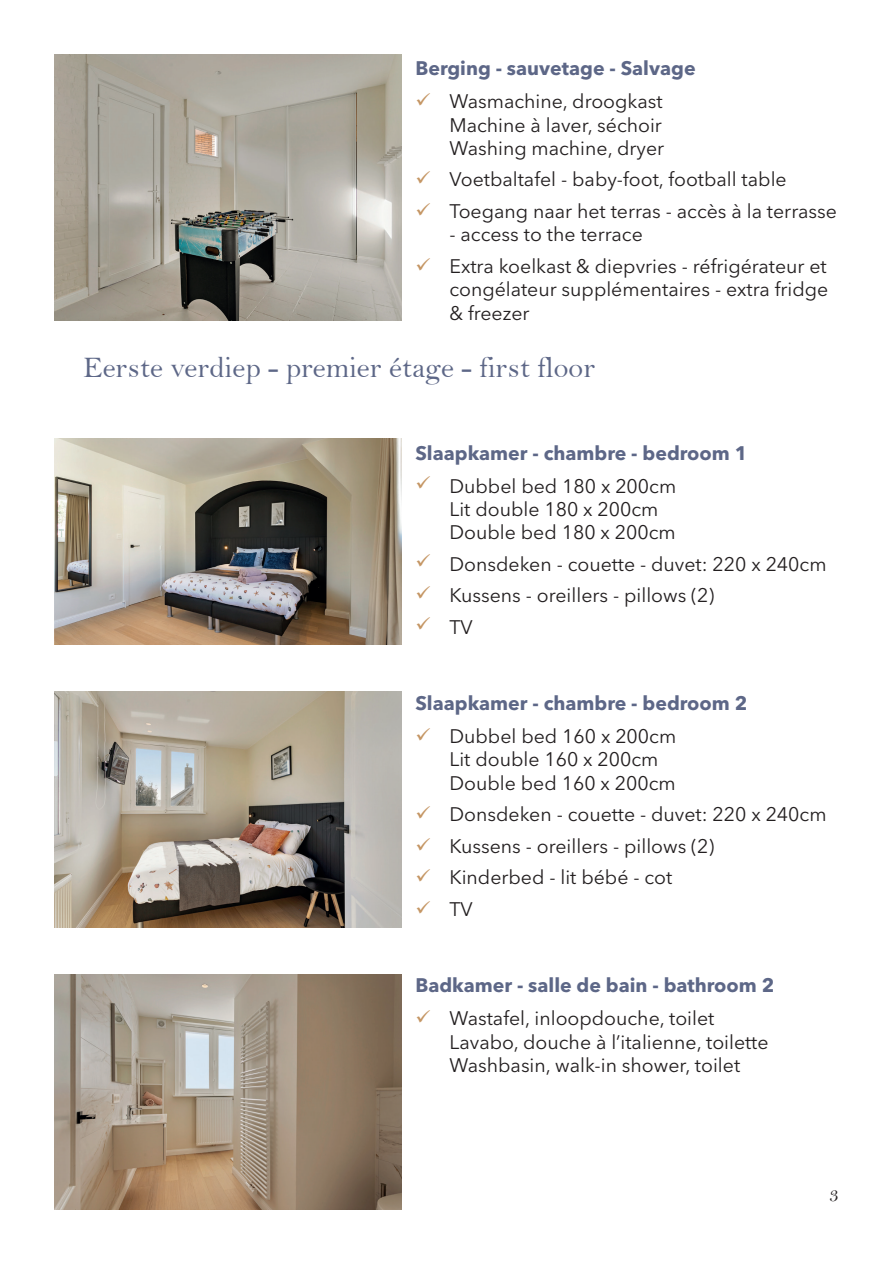
<style>
.page{position:relative;width:893px;height:1263px;background:#fff}
.page>*{position:absolute;margin:0;border:0;box-sizing:border-box;transform-origin:0 0}
.t1{font:30px "Bell";color:#5d6787}
.t2{font:19.5px/23.4px "Avenir Next LT Pro";color:#231f20}
.t3{font:700 19.5px "Avenir Next LT Pro";color:#5d6787}
.t4{font:19.5px/31.5px "Wingdings";color:#c59664;text-align:justify}
.t5{font:19.5px "Bell";color:#231f20}
</style>
<div class="page">
<img style="left:54px;top:54px;width:348px;height:266px">
<img style="left:54px;top:438px;width:348px;height:207px">
<img style="left:54px;top:692px;width:348px;height:235px">
<img style="left:54px;top:974px;width:348px;height:236px">
<p class="t3" style="left:415px;top:56px;width:282px">Berging - sauvetage - Salvage</p>
<p class="t2" style="left:449px;top:90px;width:216px;text-align:justify">Wasmachine, droogkast Machine à laver, séchoir Washing machine, dryer</p>
<p class="t2" style="left:449px;top:164px;width:389px;line-height:31.5px">Voetbaltafel - baby-foot, football table<br>Toegang naar het terras - accès à la terrasse</p>
<p class="t2" style="left:449px;top:219px;width:379px;line-height:31.5px">- access to the terrace<br>Extra koelkast &amp; diepvries - réfrigérateur et</p>
<p class="t2" style="left:449px;top:278px;width:380px">congélateur supplémentaires - extra fridge &amp; freezer</p>
<h1 class="t1" style="left:83px;top:350px;width:514px">Eerste verdiep - premier étage - first floor</h1>
<p class="t3" style="left:415px;top:441px;width:333px">Slaapkamer - chambre - bedroom 1</p>
<p class="t2" style="left:449px;top:474px;width:228px">Dubbel bed 180 x 200cm<br>Lit double 180 x 200cm<br>Double bed 180 x 200cm</p>
<p class="t2" style="left:449px;top:548px;width:379px;line-height:31.5px">Donsdeken - couette - duvet: 220 x 240cm<br>Kussens - oreillers - pillows (2)<br>TV</p>
<p class="t4" style="left:415px;top:547px;width:17px">✓ ✓ ✓</p>
<p class="t3" style="left:415px;top:691px;width:333px">Slaapkamer - chambre - bedroom 2</p>
<p class="t2" style="left:449px;top:724px;width:228px">Dubbel bed 160 x 200cm<br>Lit double 160 x 200cm<br>Double bed 160 x 200cm</p>
<p class="t2" style="left:449px;top:798px;width:379px;line-height:31.5px">Donsdeken - couette - duvet: 220 x 240cm<br>Kussens - oreillers - pillows (2)<br>Kinderbed - lit bébé - cot<br>TV</p>
<p class="t4" style="left:415px;top:799px;width:17px">✓ ✓ ✓ ✓</p>
<p class="t3" style="left:415px;top:973px;width:360px">Badkamer - salle de bain - bathroom 2</p>
<p class="t2" style="left:449px;top:1007px;width:320px">Wastafel, inloopdouche, toilet<br>Lavabo, douche à l’italienne, toilette<br>Washbasin, walk-in shower, toilet</p>
<p class="t5" style="left:829px;top:1184px;width:11px">3</p>
</div>
